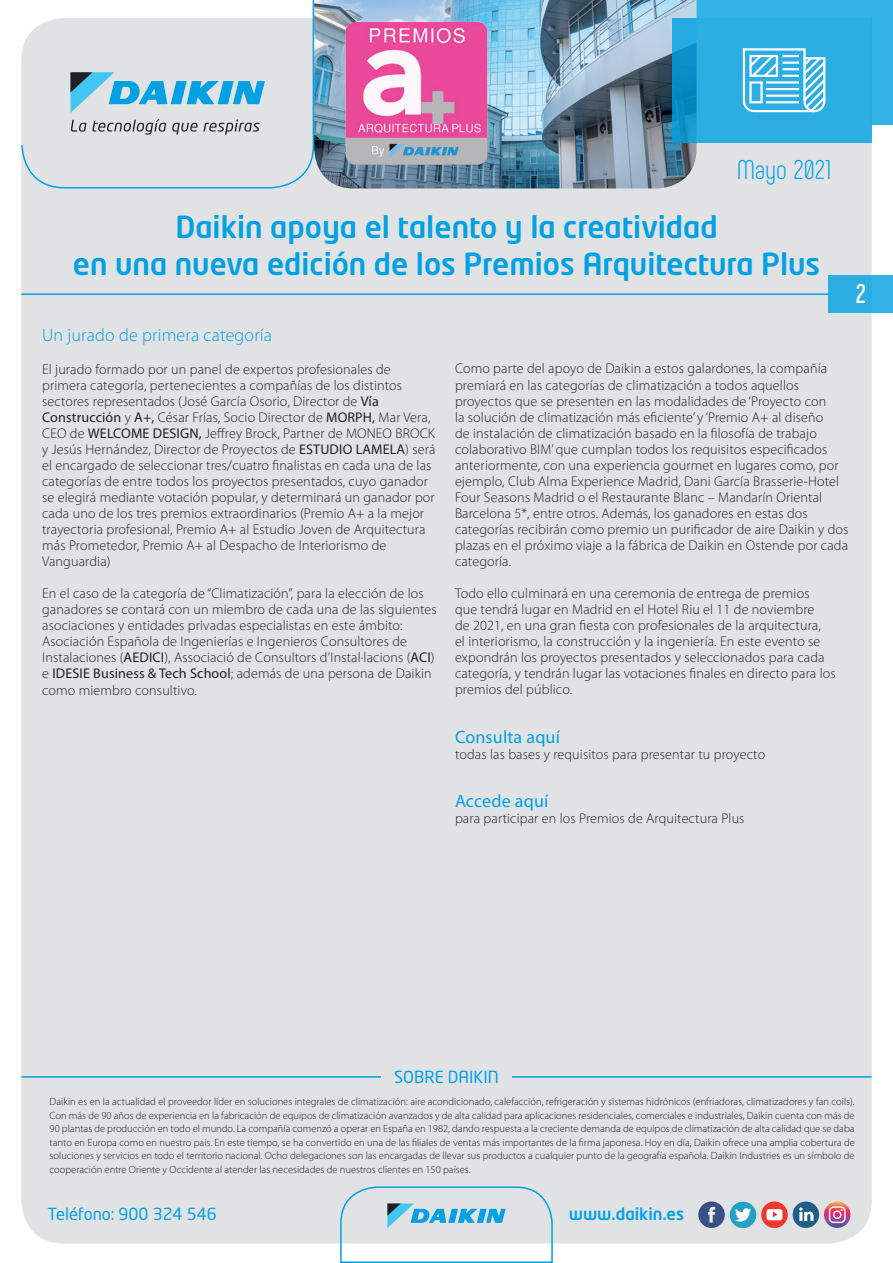
<style>
.page{position:relative;width:893px;height:1263px;background:#fff}
.page>*{position:absolute;margin:0;border:0;box-sizing:border-box;transform-origin:0 0}
.t1{font:500 30px/37.5px "Neo Tech Std";color:#00a1e3;text-align:center}
.t2{font:300 27px "Phenomena";letter-spacing:-.005em;color:#00a1e3}
.t3{font:700 27px "Phenomena";color:#fff}
.t4{font:300 18px "Myriad Pro";letter-spacing:.01em;color:#00a1e3}
.t5{font:18px "Myriad Pro";letter-spacing:.01em;color:#00a1e3}
.t6{font:16.5px "Neo Tech Std";color:#00a1e3}
.t7{font:500 16.5px "Neo Tech Std";color:#00a1e3}
.t8{font:300 14.1px/16px "Myriad Pro";letter-spacing:.01em;color:#231f20}
.t9{font:300 10.5px/13.5px "Myriad Pro";color:#231f20;text-align:justify}
.s1{font-weight:400}
</style>
<div class="page">
<div style="left:696px;top:0;width:197px;height:124px;background:#33b3e8"></div>
<div style="left:21px;top:142px;width:851px;height:1101px;background:#e1e2e4"></div>
<img style="left:315px;top:0;width:381px;height:188px">
<svg style="left:21px;top:0;width:294px;height:189px;background:#e1e4e7"></svg>
<svg style="left:339px;top:1186px;width:215px;height:77px"></svg>
<div style="left:793px;top:1201px;width:26px;height:27px;background:#1f5e88;border-radius:50%"></div>
<svg style="left:799px;top:1207px;width:14px;height:14px"></svg>
<div style="left:730px;top:1202px;width:26px;height:26px;background:#25a0c5;border-radius:50%"></div>
<svg style="left:735px;top:1208px;width:16px;height:13px"></svg>
<svg style="left:761px;top:1201px;width:27px;height:27px"></svg>
<svg style="left:766px;top:1209px;width:16px;height:11px"></svg>
<div style="left:698px;top:1201px;width:27px;height:27px;background:#395085;border-radius:50%"></div>
<svg style="left:708px;top:1207px;width:7px;height:15px"></svg>
<svg style="left:824px;top:1201px;width:26px;height:27px"></svg>
<svg style="left:829px;top:1206px;width:17px;height:17px"></svg>
<hr style="left:21px;top:1076px;width:851px;height:1px;background:#00a1e3">
<div style="left:381px;top:1070px;width:131px;height:13px;background:#e1e2e4"></div>
<svg style="left:70px;top:72px;width:195px;height:41px;background:#8bc6df"></svg>
<svg style="left:71px;top:119px;width:189px;height:16px;background:#bcbcbd"></svg>
<svg style="left:672px;top:18px;width:200px;height:124px"></svg>
<svg style="left:742px;top:47px;width:85px;height:67px"></svg>
<img style="left:340px;top:18px;width:152px;height:153px">
<hr style="left:21px;top:293px;width:808px;height:2px;background:#00a1e3">
<div style="left:829px;top:275px;width:64px;height:38px;background:#2daee3"></div>
<h2 class="t2" style="left:737px;top:154px;width:96px">Mayo 2021</h2>
<h1 class="t1" style="left:73px;top:207px;width:749px">Daikin apoya el talento y la creatividad<br>en una nueva edición de los Premios Arquitectura Plus</h1>
<h2 class="t3" style="left:856px;top:277px;width:12px">2</h2>
<p class="t4" style="left:42px;top:325px;width:231px">Un jurado de primera categoría</p>
<p class="t8" style="left:42px;top:361px;width:395px">El jurado formado por un panel de expertos profesionales de primera categoría, pertenecientes a compañías de los distintos sectores representados (José García Osorio, Director de <span class="s1">Vía Construcción</span> y <span class="s1">A+,</span> César Frías, Socio Director de <span class="s1">MORPH,</span> Mar Vera, CEO de <span class="s1">WELCOME DESIGN,</span> Jeffrey Brock, Partner de MONEO BROCK y Jesús Hernández, Director de Proyectos de <span class="s1">ESTUDIO LAMELA</span>) será el encargado de seleccionar tres/cuatro finalistas en cada una de las categorías de entre todos los proyectos presentados, cuyo ganador se elegirá mediante votación popular, y determinará un ganador por cada uno de los tres premios extraordinarios (Premio A+ a la mejor trayectoria profesional, Premio A+ al Estudio Joven de Arquitectura más Prometedor, Premio A+ al Despacho de Interiorismo de Vanguardia)</p>
<p class="t8" style="left:42px;top:585px;width:396px">En el caso de la categoría de “Climatización”, para la elección de los ganadores se contará con un miembro de cada una de las siguientes asociaciones y entidades privadas especialistas en este ámbito:<br>Asociación Española de Ingenierías e Ingenieros Consultores de Instalaciones (<span class="s1">AEDICI</span>), Associació de Consultors d’Instal·lacions (<span class="s1">ACI</span>) e <span class="s1">IDESIE Business &amp; Tech School</span>; además de una persona de Daikin como miembro consultivo.</p>
<p class="t8" style="left:455px;top:361px;width:395px">Como parte del apoyo de Daikin a estos galardones, la compañía premiará en las categorías de climatización a todos aquellos proyectos que se presenten en las modalidades de ‘Proyecto con<br>la solución de climatización más eficiente’ y ‘Premio A+ al diseño<br>de instalación de climatización basado en la filosofía de trabajo colaborativo BIM’ que cumplan todos los requisitos especificados anteriormente, con una experiencia gourmet en lugares como, por ejemplo, Club Alma Experience Madrid, Dani García Brasserie-Hotel Four Seasons Madrid o el Restaurante Blanc – Mandarín Oriental Barcelona 5*, entre otros. Además, los ganadores en estas dos categorías recibirán como premio un purificador de aire Daikin y dos plazas en el próximo viaje a la fábrica de Daikin en Ostende por cada categoría.</p>
<p class="t8" style="left:455px;top:585px;width:382px">Todo ello culminará en una ceremonia de entrega de premios<br>que tendrá lugar en Madrid en el Hotel Riu el 11 de noviembre<br>de 2021, en una gran fiesta con profesionales de la arquitectura,<br>el interiorismo, la construcción y la ingeniería. En este evento se expondrán los proyectos presentados y seleccionados para cada categoría, y tendrán lugar las votaciones finales en directo para los premios del público.</p>
<p class="t5" style="left:455px;top:726px;width:106px">Consulta aquí</p>
<p class="t8" style="left:455px;top:746px;width:312px">todas las bases y requisitos para presentar tu proyecto</p>
<p class="t5" style="left:455px;top:790px;width:95px">Accede aquí</p>
<p class="t8" style="left:455px;top:810px;width:291px">para participar en los Premios de Arquitectura Plus</p>
<p class="t6" style="left:394px;top:1067px;width:106px">SOBRE DAIKIN</p>
<p class="t9" style="left:50px;top:1095px;width:807px">Daikin es en la actualidad el proveedor líder en soluciones integrales de climatización: aire acondicionado, calefacción, refrigeración y sistemas hidrónicos (enfriadoras, climatizadores y fan coils).<br>Con más de 90 años de experiencia en la fabricación de equipos de climatización avanzados y de alta calidad para aplicaciones residenciales, comerciales e industriales, Daikin cuenta con más de 90 plantas de producción en todo el mundo. La compañía comenzó a operar en España en 1982, dando respuesta a la creciente demanda de equipos de climatización de alta calidad que se daba tanto en Europa como en nuestro país. En este tiempo, se ha convertido en una de las filiales de ventas más importantes de la firma japonesa. Hoy en día, Daikin ofrece una amplia cobertura de soluciones y servicios en todo el territorio nacional. Ocho delegaciones son las encargadas de llevar sus productos a cualquier punto de la geografía española. Daikin Industries es un símbolo de cooperación entre Oriente y Occidente al atender las necesidades de nuestros clientes en 150 países.</p>
<p class="t6" style="left:48px;top:1204px;width:171px">Teléfono: 900 324 546</p>
<p class="t7" style="left:569px;top:1204px;width:117px">www.daikin.es</p>
</div>
